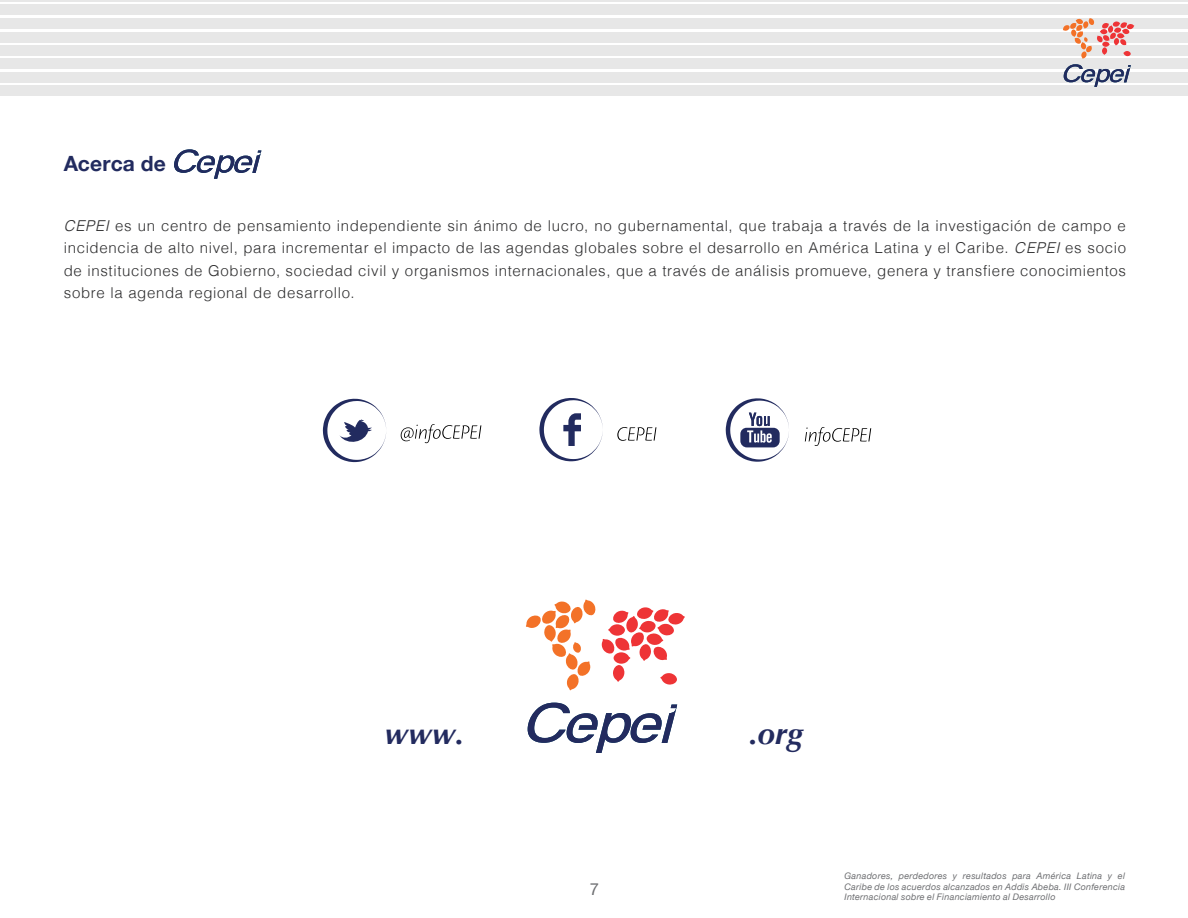
<style>
.page{position:relative;width:1188px;height:918px;background:#fff}
.page>*{position:absolute;margin:0;border:0;box-sizing:border-box;transform-origin:0 0}
.t1{font:italic 700 30.6px "Optima";color:#232b5f}
.t2{font:700 21px "Helvetica Neue";letter-spacing:.005em;color:#222b5f}
.t3{font:16.5px "Helvetica Neue";color:#6d6e71}
.t4{font:300 15px/22.5px "Helvetica";letter-spacing:.045em;color:#2e2e2f;text-align:justify}
.t5{font:italic 9px/10.5px "Helvetica Neue";letter-spacing:.03em;color:#6d6e71;text-align:justify}
.s1{font-style:italic}
</style>
<div class="page">
<hr style="left:0;top:0;width:1188px;height:1px;background:#e7e7e7">
<div style="left:0;top:5px;width:1188px;height:10px;background:#e7e7e7"></div>
<div style="left:0;top:19px;width:1188px;height:10px;background:#e7e7e7"></div>
<div style="left:0;top:32px;width:1188px;height:10px;background:#e7e7e7"></div>
<div style="left:0;top:45px;width:1188px;height:11px;background:#e7e7e7"></div>
<div style="left:0;top:59px;width:1188px;height:10px;background:#e7e7e7"></div>
<div style="left:0;top:72px;width:1188px;height:10px;background:#e7e7e7"></div>
<div style="left:0;top:86px;width:1188px;height:10px;background:#e7e7e7"></div>
<svg style="left:1063px;top:18px;width:71px;height:69px"></svg>
<svg style="left:174px;top:149px;width:87px;height:30px"></svg>
<svg style="left:528px;top:703px;width:149px;height:50px"></svg>
<svg style="left:526px;top:600px;width:159px;height:91px"></svg>
<svg style="left:323px;top:398px;width:63px;height:64px"></svg>
<svg style="left:539px;top:398px;width:64px;height:63px"></svg>
<svg style="left:726px;top:398px;width:63px;height:64px"></svg>
<svg style="left:401px;top:424px;width:80px;height:19px"></svg>
<svg style="left:617px;top:427px;width:39px;height:14px"></svg>
<svg style="left:805px;top:427px;width:66px;height:19px"></svg>
<h2 class="t2" style="left:64px;top:147px;width:104px">Acerca de</h2>
<p class="t4" style="left:64px;top:213px;width:1064px"><span class="s1">CEPEI</span> es un centro de pensamiento independiente sin ánimo de lucro, no gubernamental, que trabaja a través de la investigación de campo e incidencia de alto nivel, para incrementar el impacto de las agendas globales sobre el desarrollo en América Latina y el Caribe. <span class="s1">CEPEI</span> es socio de instituciones de Gobierno, sociedad civil y organismos internacionales, que a través de análisis promueve, genera y transfiere conocimientos sobre la agenda regional de desarrollo.</p>
<h1 class="t1" style="left:385px;top:716px;width:81px">www.</h1>
<h1 class="t1" style="left:749px;top:716px;width:56px">.org</h1>
<p class="t3" style="left:590px;top:878px;width:11px">7</p>
<p class="t5" style="left:844px;top:871px;width:282px">Ganadores, perdedores y resultados para América Latina y el Caribe de los acuerdos alcanzados en Addis Abeba. III Conferencia Internacional sobre el Financiamiento al Desarrollo</p>
</div>
